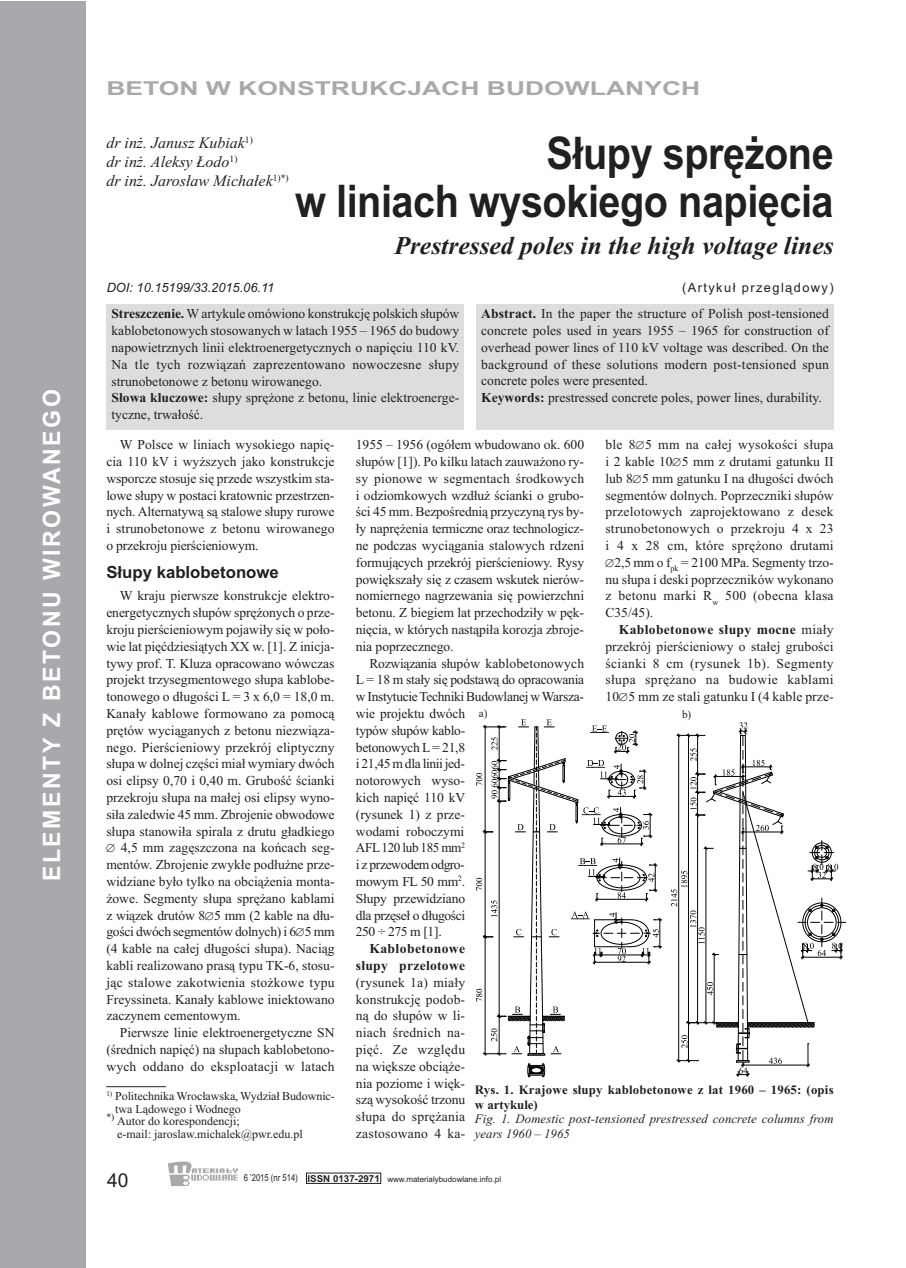
<style>
.page{position:relative;width:906px;height:1268px;background:#fff}
.page>*{position:absolute;margin:0;border:0;box-sizing:border-box;transform-origin:0 0}
.t1{font:700 45px/48px "Arial";letter-spacing:-.01em;color:#231f20;text-align:right;scale:.88 1}
.t2{font:italic 700 25.65px "Times New Roman";color:#231f20}
.t3{font:700 24px "Arial";letter-spacing:.11em;color:#fff;scale:.96 1}
.t4{font:700 19.2px "Arial";color:#a8a9ad;scale:1.38 1}
.t5{font:19.2px "Arial";color:#231f20}
.t6{font:700 16.8px "Arial";color:#231f20}
.t7{font:italic 16.05px/19.2px "Times New Roman";color:#231f20}
.t8{font:13.65px/16.8px "Times New Roman";color:#231f20;text-align:justify}
.t9{font:13.65px/16.8px "Times New Roman";letter-spacing:-.02em;color:#231f20}
.t10{font:700 13.65px/16.8px "Times New Roman";letter-spacing:.02em;color:#231f20;text-align:right}
.t11{font:italic 12.75px/14.4px "Times New Roman";letter-spacing:.005em;color:#231f20}
.t12{font:700 12.75px/14.4px "Times New Roman";letter-spacing:.015em;color:#231f20}
.t13{font:italic 12.75px "Arial";color:#231f20}
.t14{font:12.75px "Arial";letter-spacing:.11em;color:#231f20}
.t15{font:12px "Times New Roman";color:#231f20}
.t16{font:11.25px "Times New Roman";color:#231f20}
.t17{font:7.95px "Arial";color:#231f20}
.s1{font-weight:700}
.s2{font-size:9.6px}
.s3{font-weight:700;font-size:9.6px}
</style>
<div class="page">
<svg style="left:168px;top:1161px;width:70px;height:24px"></svg>
<div style="left:0;top:1px;width:85px;height:1266px;background:#a8a9ad"></div>
<hr style="left:106px;top:1086px;width:60px;height:1px;background:#231f20">
<div style="left:107px;top:304px;width:357px;height:125px;background:#dcdddf"></div>
<div style="left:476px;top:304px;width:357px;height:125px;background:#dcdddf"></div>
<svg style="left:527px;top:1063px;width:18px;height:14px"></svg>
<svg style="left:671px;top:722px;width:174px;height:354px"></svg>
<svg style="left:476px;top:719px;width:185px;height:336px"></svg>
<div style="left:474px;top:706px;width:17px;height:17px;background:#fff"></div>
<div style="left:678px;top:706px;width:17px;height:17px;background:#fff"></div>
<h3 class="t3" style="left:38px;top:881px;width:514px;rotate:-90deg">ELEMENTY Z BETONU WIROWANEGO</h3>
<h3 class="t4" style="left:106px;top:77px;width:432px">BETON W KONSTRUKCJACH BUDOWLANYCH</h3>
<p class="t7" style="left:106px;top:133px;width:184px">dr inż. Janusz Kubiak<sup>1)<br></sup>dr inż. Aleksy Łodo<sup>1)<br></sup>dr inż. Jarosław Michałek<sup>1)*)</sup></p>
<h1 class="t1" style="left:295px;top:129px;width:613px">Słupy sprężone<br>w liniach wysokiego napięcia</h1>
<h2 class="t2" style="left:394px;top:230px;width:441px">Prestressed poles in the high voltage lines</h2>
<p class="t13" style="left:107px;top:280px;width:169px">DOI: 10.15199/33.2015.06.11</p>
<p class="t14" style="left:682px;top:280px;width:153px">(Artykuł przeglądowy)</p>
<p class="t8" style="left:111px;top:305px;width:349px;text-align:left"><span class="s1">Streszczenie.</span> W artykule omówiono konstrukcję polskich słupów kablobetonowych stosowanych w latach 1955 – 1965 do budowy napowietrznych linii elektroenergetycznych o napięciu 110 kV.<br>Na tle tych rozwiązań zaprezentowano nowoczesne słupy strunobetonowe z betonu wirowanego.<br><span class="s1">Słowa kluczowe:</span> słupy sprężone z betonu, linie elektroenerge&shy;tyczne, trwałość.</p>
<p class="t8" style="left:481px;top:305px;width:349px;text-align:left"><span class="s1">Abstract.</span> In the paper the structure of Polish post-tensioned concrete poles used in years 1955 – 1965 for construction of overhead power lines of 110 kV voltage was described. On the background of these solutions modern post-tensioned spun concrete poles were presented.<br><span class="s1">Keywords:</span> prestressed concrete poles, power lines, durability.</p>
<p class="t8" style="left:106px;top:436px;width:230px;text-indent:14px">W Polsce w liniach wysokiego napię&shy;cia 110 kV i wyższych jako konstrukcje wsporcze stosuje się przede wszystkim sta&shy;lowe słupy w postaci kratownic przestrzen&shy;nych. Alternatywą są stalowe słupy rurowe i strunobetonowe z betonu wirowanego o przekroju pierścieniowym.</p>
<p class="t6" style="left:106px;top:562px;width:174px">Słupy kablobetonowe</p>
<p class="t8" style="left:106px;top:587px;width:230px;text-indent:14px">W kraju pierwsze konstrukcje elektro&shy;energetycznych słupów sprężonych o prze&shy;kroju pierścieniowym pojawiły się w poło&shy;wie lat pięćdziesiątych XX w. [1]. Z inicja&shy;tywy prof. T. Kluza opracowano wówczas projekt trzysegmentowego słupa kablobe&shy;tonowego o długości L = 3 x 6,0 = 18,0 m.<br>Kanały kablowe formowano za pomocą prętów wyciąganych z betonu niezwiąza&shy;nego. Pierścieniowy przekrój eliptyczny słupa w dolnej części miał wymiary dwóch osi elipsy 0,70 i 0,40 m. Grubość ścianki przekroju słupa na małej osi elipsy wyno&shy;siła zaledwie 45 mm. Zbrojenie obwodowe słupa stanowiła spirala z drutu gładkiego ∅ 4,5 mm zagęszczona na końcach seg&shy;mentów. Zbrojenie zwykłe podłużne prze&shy;widziane było tylko na obciążenia monta&shy;żowe. Segmenty słupa sprężano kablami z wiązek drutów 8∅5 mm (2 kable na dłu&shy;gości dwóch segmentów dolnych) i 6∅5 mm (4 kable na całej długości słupa). Naciąg kabli realizowano prasą typu TK-6, stosu&shy;jąc stalowe zakotwienia stożkowe typu Freyssineta. Kanały kablowe iniektowano zaczynem cementowym.</p>
<p class="t8" style="left:106px;top:1023px;width:230px;text-indent:13px">Pierwsze linie elektroenergetyczne SN (średnich napięć) na słupach kablobetono&shy;wych oddano do eksploatacji w latach</p>
<p class="t15" style="left:106px;top:1088px;width:230px"><sup>1)</sup> Politechnika Wrocławska, Wydział Budownic-</p>
<p class="t15" style="left:115px;top:1101px;width:127px">twa Lądowego i Wodnego</p>
<p class="t15" style="left:106px;top:1113px;width:135px"><sup>*)</sup> Autor do korespondencji;</p>
<p class="t15" style="left:117px;top:1126px;width:187px">e-mail: jaroslaw.michalek@pwr.edu.pl</p>
<p class="t8" style="left:605px;top:436px;width:230px">ble 8∅5 mm na całej wysokości słupa i 2 kable 10∅5 mm z drutami gatunku II lub 8∅5 mm gatunku I na długości dwóch segmentów dolnych. Poprzeczniki słupów przelotowych zaprojektowano z desek strunobetonowych o przekroju 4 x 23 i 4 x 28 cm, które sprężono drutami ∅2,5 mm o f<sub>pk</sub> = 2100 MPa. Segmenty trzo&shy;nu słupa i deski poprzeczników wykonano z betonu marki R<sub>w</sub> 500 (obecna klasa C35/45).</p>
<p class="t8" style="left:605px;top:620px;width:230px;text-indent:14px"><span class="s1">Kablobetonowe słupy mocne</span> miały przekrój pierścieniowy o stałej grubości ścianki 8 cm (rysunek 1b). Segmenty słupa sprężano na budowie kablami 10∅5 mm ze stali gatunku I (4 kable prze-</p>
<p class="t8" style="left:356px;top:436px;width:230px">1955 – 1956 (ogółem wbudowano ok. 600 słupów [1]). Po kilku latach zauważono ry&shy;sy pionowe w segmentach środkowych i odziomkowych wzdłuż ścianki o grubo&shy;ści 45 mm. Bezpośrednią przyczyną rys by&shy;ły naprężenia termiczne oraz technologicz&shy;ne podczas wyciągania stalowych rdzeni formujących przekrój pierścieniowy. Rysy powiększały się z czasem wskutek nierów&shy;nomiernego nagrzewania się powierzchni betonu. Z biegiem lat przechodziły w pęk&shy;nięcia, w których nastąpiła korozja zbroje&shy;nia poprzecznego.</p>
<p class="t9" style="left:356px;top:654px;width:230px;text-indent:14px">Rozwiązania słupów kablobetonowych<br>L = 18 m stały się podstawą do opracowania w InstytucieTechniki Budowlanej wWarsza&shy;wie projektu dwóch<br>typów słupów kablo-<br>betonowych L= 21,8<br>i 21,45 m dla linii jed-<br>notorowych wyso-<br>kich napięć 110 kV<br>(rysunek 1) z prze-<br>wodami roboczymi<br>AFL120 lub 185 mm<sup>2<br></sup>i z przewodemodgro-<br>mowym FL 50 mm<sup>2</sup>.<br>Słupy przewidziano<br>dla przęseł o długości<br>250 ÷ 275 m [1].</p>
<p class="t10" style="left:356px;top:939px;width:111px">Kablobetonowe słupy przelotowe</p>
<p class="t8" style="left:356px;top:973px;width:111px">(rysunek 1a) miały konstrukcję podob&shy;ną do słupów w li&shy;niach średnich na&shy;pięć. Ze względu na większe obciąże&shy;nia poziome i więk&shy;szą wysokość trzonu słupa do sprężania zastosowano 4 ka-</p>
<p class="t16" style="left:479px;top:707px;width:10px">a)</p>
<p class="t16" style="left:682px;top:707px;width:11px">b)</p>
<p class="t12" style="left:475px;top:1082px;width:360px">Rys. 1. Krajowe słupy kablobetonowe z lat 1960 – 1965: (opis w artykule)</p>
<p class="t11" style="left:475px;top:1111px;width:360px">Fig. 1. Domestic post-tensioned prestressed concrete columns from years 1960 – 1965</p>
<h3 class="t5" style="left:107px;top:1168px;width:23px">40</h3>
<p class="t17" style="left:244px;top:1174px;width:259px"><span class="s2">6 ’2015 (nr 514)</span> <span class="s3">ISSN 0137-2971</span> www.materialybudowlane.info.pl</p>
</div>
